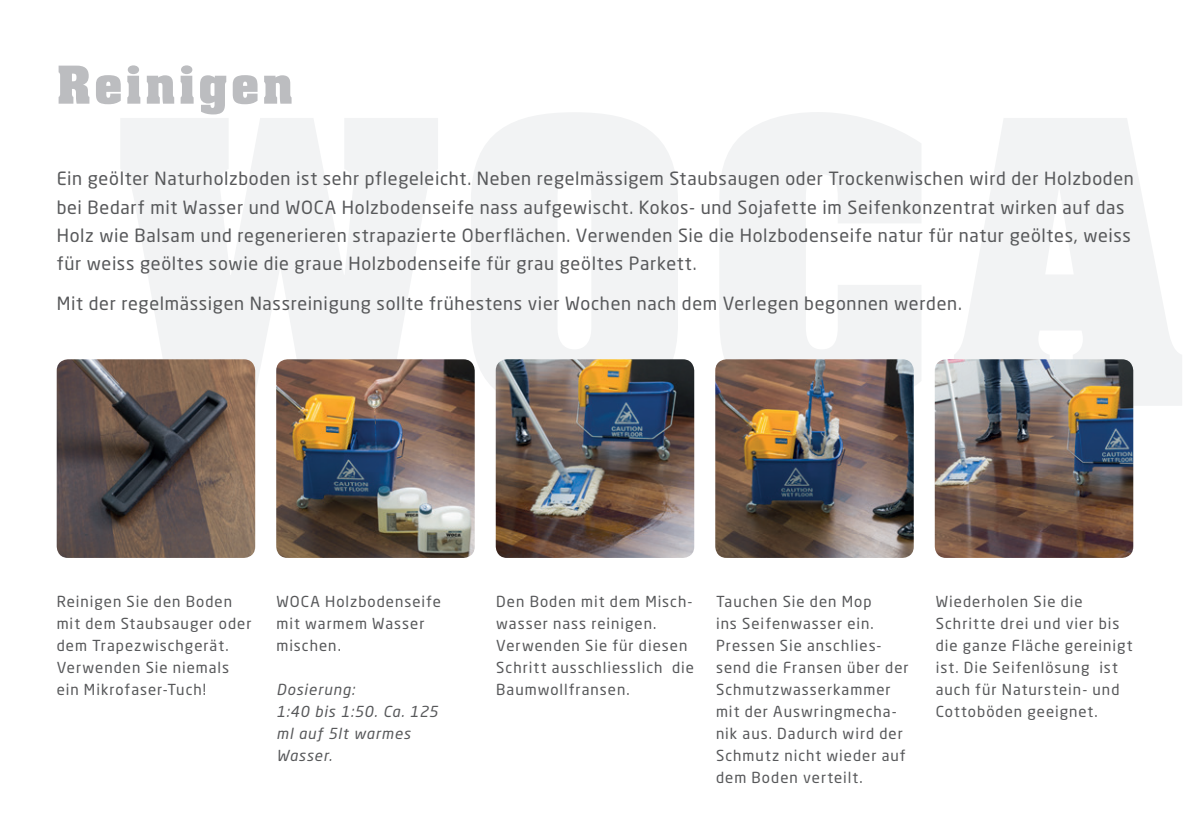
<style>
.page{position:relative;width:1191px;height:840px;background:#fff}
.page>*{position:absolute;margin:0;border:0;box-sizing:border-box;transform-origin:0 0}
.t1{font:700 57px "Neue Aachen Pro";letter-spacing:.05em;color:#bcbdc0}
.t2{font:18px/28px "Neo Sans Pro";letter-spacing:.04em;color:#57585a}
.t3{font:15px/22px "Neo Sans Pro";letter-spacing:.065em;color:#57585a}
.t4{font:italic 15px/22px "Neo Sans Pro";letter-spacing:.06em;color:#57585a}
</style>
<div class="page">
<svg style="left:121px;top:112px;width:1061px;height:299px;fill:#f2f3f4"></svg>
<img style="left:57px;top:359px;width:198px;height:198px">
<img style="left:276px;top:359px;width:199px;height:198px">
<img style="left:496px;top:359px;width:198px;height:198px">
<img style="left:934px;top:359px;width:199px;height:198px">
<img style="left:715px;top:359px;width:198px;height:198px">
<h1 class="t1" style="left:57px;top:53px;width:238px">Reinigen</h1>
<p class="t2" style="left:57px;top:164px;width:1078px">Ein geölter Naturholzboden ist sehr pflegeleicht. Neben regelmässigem Staubsaugen oder Trockenwischen wird der Holzboden bei Bedarf mit Wasser und WOCA Holzbodenseife nass aufgewischt. Kokos- und Sojafette im Seifenkonzentrat wirken auf das Holz wie Balsam und regenerieren strapazierte Oberflächen. Verwenden Sie die Holzbodenseife natur für natur geöltes, weiss für weiss geöltes sowie die graue Holzbodenseife für grau geöltes Parkett.</p>
<p class="t2" style="left:57px;top:288px;width:906px">Mit der regelmässigen Nassreinigung sollte frühestens vier Wochen nach dem Verlegen begonnen werden.</p>
<p class="t3" style="left:57px;top:589px;width:196px">Reinigen Sie den Boden mit dem Staubsauger oder dem Trapezwischgerät.<br>Verwenden Sie niemals ein Mikrofaser-Tuch!</p>
<p class="t3" style="left:276px;top:589px;width:166px">WOCA Holzbodenseife mit warmem Wasser mischen.</p>
<p class="t4" style="left:276px;top:677px;width:163px">Dosierung:<br>1:40 bis 1:50. Ca. 125 ml auf 5lt warmes<br>Wasser.</p>
<p class="t3" style="left:496px;top:589px;width:199px">Den Boden mit dem Misch&shy;wasser nass reinigen.<br>Verwenden Sie für diesen<br>Schritt ausschliesslich die<br>Baumwollfransen.</p>
<p class="t3" style="left:716px;top:589px;width:194px">Tauchen Sie den Mop<br>ins Seifenwasser ein.<br>Pressen Sie anschlies&shy;send die Fransen über der<br>Schmutzwasserkammer mit der Auswringmecha&shy;nik aus. Dadurch wird der<br>Schmutz nicht wieder auf dem Boden verteilt.</p>
<p class="t3" style="left:935px;top:589px;width:198px">Wiederholen Sie die<br>Schritte drei und vier bis die ganze Fläche gereinigt ist. Die Seifenlösung ist auch für Naturstein- und<br>Cottoböden geeignet.</p>
</div>
